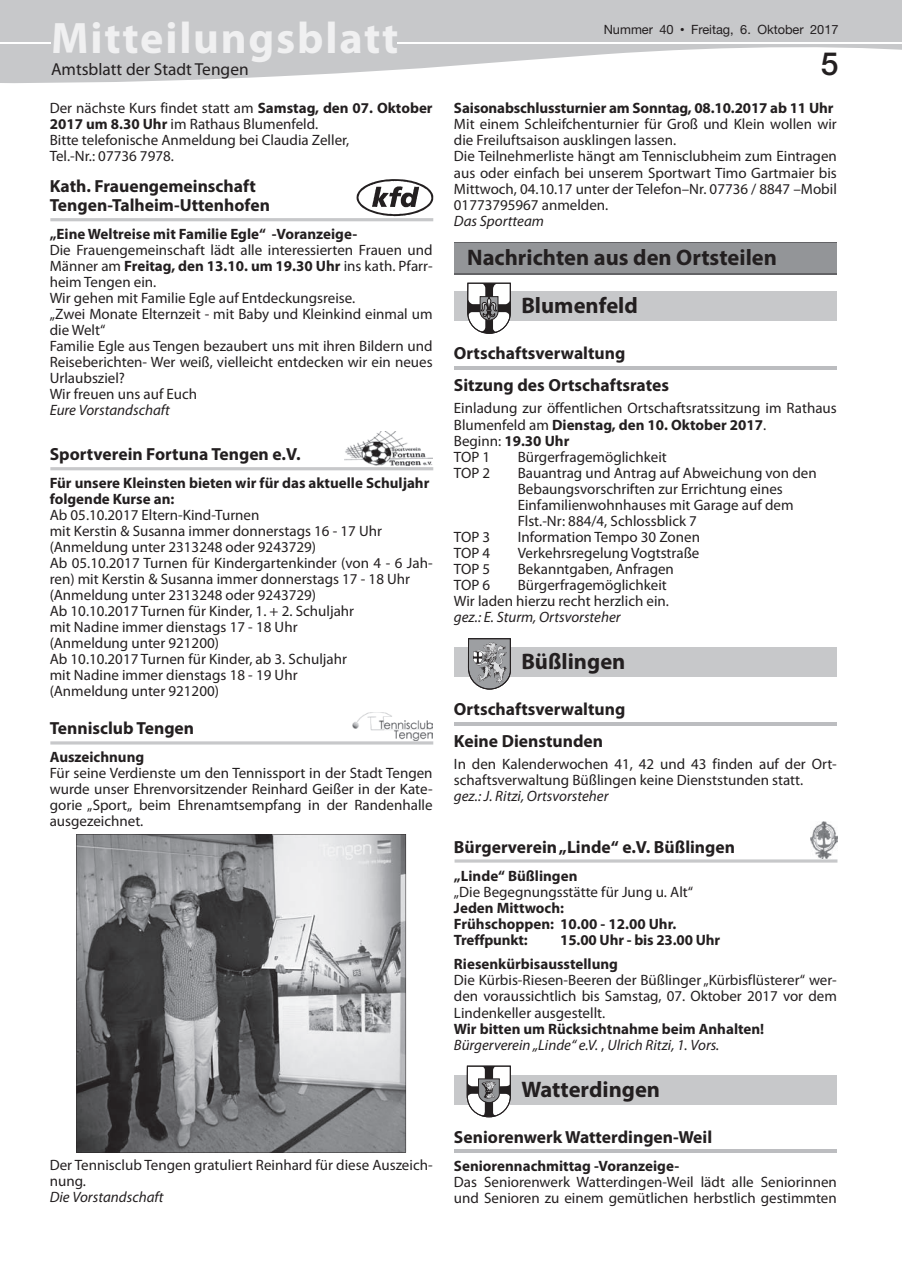
<style>
.page{position:relative;width:902px;height:1280px;background:#fff}
.page>*{position:absolute;margin:0;border:0;box-sizing:border-box;transform-origin:0 0}
.t1{font:700 44.25px "Myriad Pro";letter-spacing:.04em;color:#f0f0f1}
.t2{font:500 31.95px "Helvetica Neue";color:#231f20}
.t3{font:700 22.5px/48.3px "Myriad Pro";color:#231f20}
.t4{font:700 17.55px/32px "Myriad Pro";color:#231f20}
.t5{font:17.4px "Myriad Pro";color:#231f20}
.t6{font:15px/16px "Myriad Pro";color:#231f20}
.t7{font:700 15px/16px "Myriad Pro";color:#231f20}
.t8{font:italic 15px/16px "Myriad Pro";color:#231f20}
.t9{font:12.75px "Helvetica Neue";color:#231f20}
.s1{font-size:12.9px}
.s2{font-family:"M Twentieth Century";font-weight:500}
.s3{font-weight:700}
.s4{font-weight:700;font-style:normal}
.s5{font-style:normal}
</style>
<div class="page">
<svg style="left:1px;top:0;width:900px;height:83px;fill:#c7c8ca"></svg>
<svg style="left:0;top:0;width:1px;height:83px"></svg>
<div style="left:53px;top:22px;width:344px;height:40px;background:#c7c8ca"></div>
<hr style="left:0;top:42px;width:51px;height:1px;background:#fff">
<hr style="left:397px;top:42px;width:504px;height:1px;background:#fff">
<hr style="left:50px;top:218px;width:383px;height:3px;background:#c7c8ca">
<svg style="left:356px;top:179px;width:77px;height:37px"></svg>
<hr style="left:50px;top:467px;width:383px;height:3px;background:#c7c8ca">
<img style="left:344px;top:431px;width:88px;height:35px">
<hr style="left:50px;top:741px;width:383px;height:3px;background:#c7c8ca">
<img style="left:352px;top:712px;width:80px;height:28px">
<svg style="left:76px;top:834px;width:330px;height:318px;background:#88898b"></svg>
<hr style="left:454px;top:366px;width:382px;height:3px;background:#bcbdc0">
<hr style="left:454px;top:722px;width:382px;height:3px;background:#bcbdc0">
<hr style="left:454px;top:1150px;width:382px;height:3px;background:#bcbdc0">
<div style="left:454px;top:242px;width:382px;height:32px;background:#636366"></div>
<div style="left:454px;top:243px;width:382px;height:30px;background:#939598"></div>
<div style="left:454px;top:292px;width:382px;height:29px;background:#c7c8ca"></div>
<svg style="left:467px;top:283px;width:43px;height:51px"></svg>
<div style="left:454px;top:647px;width:382px;height:30px;background:#c7c8ca"></div>
<svg style="left:468px;top:638px;width:43px;height:51px;background:#97979a"></svg>
<svg style="left:454px;top:859px;width:383px;height:4px;background:#d2d2d4"></svg>
<img style="left:810px;top:822px;width:27px;height:36px">
<div style="left:454px;top:1075px;width:382px;height:30px;background:#c7c8ca"></div>
<svg style="left:466px;top:1066px;width:44px;height:51px"></svg>
<h1 class="t1" style="left:51px;top:9px;width:349px">Mitteilungsblatt</h1>
<p class="t9" style="left:603px;top:22px;width:236px">Nummer <span class="s1">40</span> <span class="s2">•</span> Freitag, 6. Oktober 2017</p>
<p class="t5" style="left:51px;top:59px;width:199px">Amtsblatt der Stadt Tengen</p>
<h2 class="t2" style="left:820px;top:45px;width:19px">5</h2>
<p class="t6" style="left:50px;top:100px;width:384px">Der nächste Kurs findet statt am <span class="s3">Samstag, den 07. Oktober 2017 um 8.30 Uhr</span> im Rathaus Blumenfeld.<br>Bitte telefonische Anmeldung bei Claudia Zeller,<br>Tel.-Nr.: 07736 7978.</p>
<p class="t4" style="left:50px;top:176px;width:222px;line-height:19.2px">Kath. Frauengemeinschaft<br>Tengen-Talheim-Uttenhofen</p>
<p class="t7" style="left:50px;top:226px;width:309px">„Eine Weltreise mit Familie Egle“ -Voranzeige-</p>
<p class="t6" style="left:50px;top:242px;width:384px">Die Frauengemeinschaft lädt alle interessierten Frauen und Männer am <span class="s3">Freitag, den 13.10. um 19.30 Uhr</span> ins kath. Pfarr&shy;heim Tengen ein.<br>Wir gehen mit Familie Egle auf Entdeckungsreise.<br>„Zwei Monate Elternzeit - mit Baby und Kleinkind einmal um die Welt“<br>Familie Egle aus Tengen bezaubert uns mit ihren Bildern und Reiseberichten- Wer weiß, vielleicht entdecken wir ein neues Urlaubsziel?<br>Wir freuen uns auf Euch</p>
<p class="t8" style="left:50px;top:402px;width:122px">Eure Vorstandschaft</p>
<p class="t4" style="left:50px;top:438px;width:252px">Sportverein Fortuna Tengen e.V.</p>
<p class="t7" style="left:50px;top:475px;width:381px">Für unsere Kleinsten bieten wir für das aktuelle Schuljahr folgende Kurse an:</p>
<p class="t6" style="left:50px;top:507px;width:384px">Ab 05.10.2017 Eltern-Kind-Turnen<br>mit Kerstin &amp; Susanna immer donnerstags 16 - 17 Uhr (Anmeldung unter 2313248 oder 9243729)<br>Ab 05.10.2017 Turnen für Kindergartenkinder (von 4 - 6 Jah&shy;ren) mit Kerstin &amp; Susanna immer donnerstags 17 - 18 Uhr (Anmeldung unter 2313248 oder 9243729)<br>Ab 10.10.2017 Turnen für Kinder, 1. + 2. Schuljahr<br>mit Nadine immer dienstags 17 - 18 Uhr<br>(Anmeldung unter 921200)<br>Ab 10.10.2017 Turnen für Kinder, ab 3. Schuljahr<br>mit Nadine immer dienstags 18 - 19 Uhr<br>(Anmeldung unter 921200)</p>
<p class="t4" style="left:50px;top:712px;width:146px">Tennisclub Tengen</p>
<p class="t7" style="left:50px;top:749px;width:96px">Auszeichnung</p>
<p class="t6" style="left:50px;top:765px;width:384px;text-align:justify">Für seine Verdienste um den Tennissport in der Stadt Tengen wurde unser Ehrenvorsitzender Reinhard Geißer in der Kate&shy;gorie „Sport„ beim Ehrenamtsempfang in der Randenhalle ausgezeichnet.</p>
<p class="t6" style="left:50px;top:1157px;width:384px">Der Tennisclub Tengen gratuliert Reinhard für diese Auszeich&shy;nung.</p>
<p class="t8" style="left:50px;top:1189px;width:115px">Die Vorstandschaft</p>
<p class="t7" style="left:454px;top:100px;width:381px">Saisonabschlussturnier am Sonntag, 08.10.2017 ab 11 Uhr</p>
<p class="t6" style="left:454px;top:116px;width:384px">Mit einem Schleifchenturnier für Groß und Klein wollen wir die Freiluftsaison ausklingen lassen.<br>Die Teilnehmerliste hängt am Tennisclubheim zum Eintragen aus oder einfach bei unserem Sportwart Timo Gartmaier bis Mittwoch, 04.10.17 unter der Telefon–Nr. 07736 / 8847 –Mobil 01773795967 anmelden.</p>
<p class="t8" style="left:454px;top:212px;width:91px">Das Sportteam</p>
<h3 class="t3" style="left:521px;top:232px;width:257px;text-indent:-54px">Nachrichten aus den Ortsteilen<br>Blumenfeld</h3>
<p class="t4" style="left:454px;top:337px;width:217px">Ortschaftsverwaltung<br>Sitzung des Ortschaftsrates</p>
<p class="t6" style="left:454px;top:400px;width:384px">Einladung zur öffentlichen Ortschaftsratssitzung im Rathaus Blumenfeld am <span class="s3">Dienstag, den 10. Oktober 2017</span>.<br>Beginn: <span class="s3">19.30 Uhr<br></span>TOP 1</p>
<p class="t6" style="left:517px;top:448px;width:151px">Bürgerfragemöglichkeit</p>
<p class="t6" style="left:454px;top:464px;width:38px">TOP 2</p>
<p class="t6" style="left:517px;top:464px;width:300px">Bauantrag und Antrag auf Abweichung von den Bebaungsvorschriften zur Errichtung eines Einfamilienwohnhauses mit Garage auf dem Flst.-Nr: 884/4, Schlossblick 7</p>
<p class="t6" style="left:454px;top:529px;width:38px">TOP 3</p>
<p class="t6" style="left:517px;top:529px;width:184px">Information Tempo 30 Zonen</p>
<p class="t6" style="left:454px;top:545px;width:38px">TOP 4</p>
<p class="t6" style="left:517px;top:545px;width:183px">Verkehrsregelung Vogtstraße</p>
<p class="t6" style="left:454px;top:561px;width:38px">TOP 5</p>
<p class="t6" style="left:517px;top:561px;width:158px">Bekanntgaben, Anfragen</p>
<p class="t6" style="left:454px;top:577px;width:38px">TOP 6</p>
<p class="t6" style="left:454px;top:577px;width:216px;text-align:right">Bürgerfragemöglichkeit<br>Wir laden hierzu recht herzlich ein.</p>
<p class="t8" style="left:454px;top:609px;width:168px">gez.: E. Sturm, Ortsvorsteher</p>
<h3 class="t3" style="left:521px;top:636px;width:105px">Büßlingen</h3>
<p class="t4" style="left:454px;top:692px;width:173px">Ortschaftsverwaltung<br>Keine Dienstunden</p>
<p class="t6" style="left:454px;top:756px;width:384px">In den Kalenderwochen 41, 42 und 43 finden auf der Ort&shy;schaftsverwaltung Büßlingen keine Dienststunden statt.</p>
<p class="t8" style="left:454px;top:788px;width:156px">gez.: J. Ritzi, Ortsvorsteher</p>
<p class="t4" style="left:454px;top:830px;width:282px">Bürgerverein „Linde“ e.V. Büßlingen</p>
<p class="t7" style="left:454px;top:867px;width:125px">„Linde“ Büßlingen</p>
<p class="t6" style="left:454px;top:883px;width:241px">„Die Begegnungsstätte für Jung u. Alt“</p>
<p class="t7" style="left:454px;top:899px;width:224px">Jeden Mittwoch:<br>Frühschoppen: 10.00 - 12.00 Uhr.<br>Treffpunkt:</p>
<p class="t7" style="left:454px;top:927px;width:268px;line-height:24.6px;text-indent:106px">15.00 Uhr - bis 23.00 Uhr<br>Riesenkürbisausstellung</p>
<p class="t6" style="left:454px;top:972px;width:384px;text-align:justify">Die Kürbis-Riesen-Beeren der Büßlinger „Kürbisflüsterer“ wer&shy;den voraussichtlich bis Samstag, 07. Oktober 2017 vor dem Lindenkeller ausgestellt.</p>
<p class="t8" style="left:454px;top:1020px;width:312px"><span class="s4">Wir bitten um Rücksichtnahme beim Anhalten!<br></span>Bürgerverein „Linde“ e.V. <span class="s5">,</span> Ulrich Ritzi, 1. Vors.</p>
<h3 class="t3" style="left:521px;top:1064px;width:140px">Watterdingen</h3>
<p class="t4" style="left:454px;top:1120px;width:260px">Seniorenwerk Watterdingen-Weil</p>
<p class="t7" style="left:454px;top:1158px;width:227px">Seniorennachmittag -Voranzeige-</p>
<p class="t6" style="left:454px;top:1174px;width:384px">Das Seniorenwerk Watterdingen-Weil lädt alle Seniorinnen und Senioren zu einem gemütlichen herbstlich gestimmten</p>
</div>
